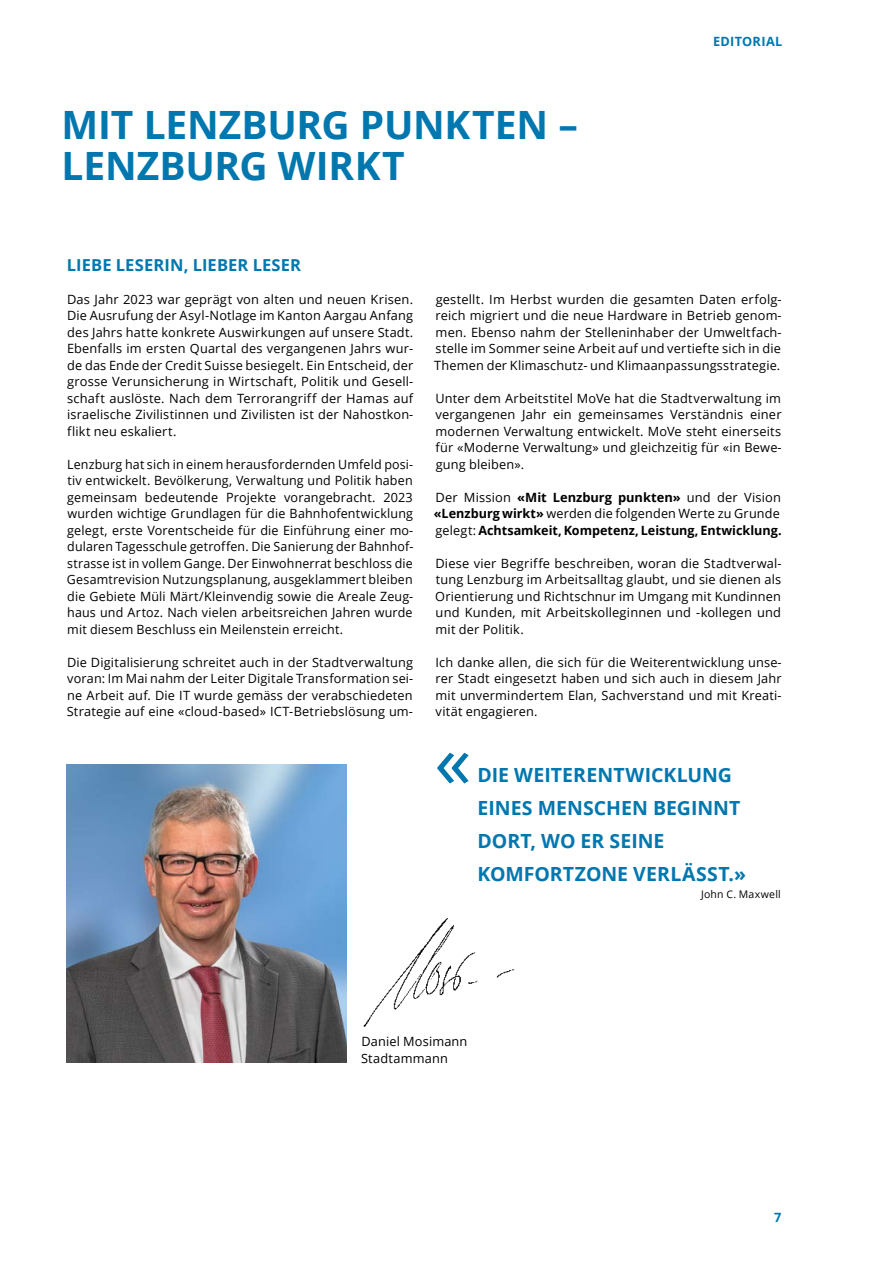
<style>
.page{position:relative;width:893px;height:1263px;background:#fff}
.page>*{position:absolute;margin:0;border:0;box-sizing:border-box;transform-origin:0 0}
.t1{font:75px "Open Sans";color:#0077ae}
.t2{font:700 39px/41.2px "Open Sans";letter-spacing:-.005em;color:#0077ae}
.t3{font:700 19.5px/33px "Open Sans";letter-spacing:.005em;color:#0077ae}
.t4{font:700 16.5px "Open Sans";letter-spacing:.01em;color:#0077ae}
.t5{font:12.75px/16.5px "Open Sans";letter-spacing:.015em;color:#000;text-align:justify}
.t6{font:700 12.75px/16.5px "Open Sans";color:#000}
.t7{font:700 12.75px "Open Sans";color:#0077ae}
.t8{font:10.5px "Open Sans";letter-spacing:.02em;color:#000}
.s1{font-weight:400}
</style>
<div class="page">
<img style="left:363px;top:918px;width:152px;height:109px">
<img style="left:67px;top:765px;width:279px;height:298px">
<h2 class="t2" style="left:62px;top:103px;width:518px">MIT LENZBURG PUNKTEN –<br>LENZBURG WIRKT</h2>
<p class="t7" style="left:713px;top:32px;width:16px">Editorial</p>
<p class="t4" style="left:67px;top:253px;width:236px">LIEBE LESERIN, LIEBER LESER</p>
<p class="t5" style="left:67px;top:290px;width:348px">Das Jahr 2023 war geprägt von alten und neuen Krisen.<br>Die Ausrufung der Asyl-Notlage im Kanton Aargau Anfang des Jahrs hatte konkrete Auswirkungen auf unsere Stadt.<br>Ebenfalls im ersten Quartal des vergangenen Jahrs wur&shy;de das Ende der Credit Suisse besiegelt. Ein Entscheid, der grosse Verunsicherung in Wirtschaft, Politik und Gesell&shy;schaft auslöste. Nach dem Terrorangriff der Hamas auf israelische Zivilistinnen und Zivilisten ist der Nahostkon&shy;flikt neu eskaliert.</p>
<p class="t5" style="left:67px;top:455px;width:348px">Lenzburg hat sich in einem herausfordernden Umfeld posi&shy;tiv entwickelt. Bevölkerung, Verwaltung und Politik haben gemeinsam bedeutende Projekte vorangebracht. 2023 wurden wichtige Grundlagen für die Bahnhofentwicklung gelegt, erste Vorentscheide für die Einführung einer mo&shy;dularen Tagesschule getroffen. Die Sanierung der Bahnhof&shy;strasse ist in vollem Gange. Der Einwohnerrat beschloss die Gesamtrevision Nutzungsplanung, ausgeklammert bleiben die Gebiete Müli Märt/Kleinvendig sowie die Areale Zeug&shy;haus und Artoz. Nach vielen arbeitsreichen Jahren wurde mit diesem Beschluss ein Meilenstein erreicht.</p>
<p class="t5" style="left:67px;top:653px;width:348px">Die Digitalisierung schreitet auch in der Stadtverwaltung voran: Im Mai nahm der Leiter Digitale Transformation sei&shy;ne Arbeit auf. Die IT wurde gemäss der verabschiedeten Strategie auf eine «cloud-based» ICT-Betriebslösung um-</p>
<p class="t5" style="left:434px;top:290px;width:349px">gestellt. Im Herbst wurden die gesamten Daten erfolg&shy;reich migriert und die neue Hardware in Betrieb genom&shy;men. Ebenso nahm der Stelleninhaber der Umweltfach&shy;stelle im Sommer seine Arbeit auf und vertiefte sich in die Themen der Klimaschutz- und Klimaanpassungsstrategie.</p>
<p class="t5" style="left:435px;top:389px;width:348px">Unter dem Arbeitstitel MoVe hat die Stadtverwaltung im vergangenen Jahr ein gemeinsames Verständnis einer modernen Verwaltung entwickelt. MoVe steht einerseits für «Moderne Verwaltung» und gleichzeitig für «in Bewe&shy;gung bleiben».</p>
<p class="t6" style="left:434px;top:488px;width:349px"><span class="s1">Der Mission</span> «Mit Lenzburg punkten» <span class="s1">und der Vision </span>«Lenzburg wirkt» <span class="s1">werden die folgenden Werte zu Grunde gelegt:</span> Achtsamkeit, Kompetenz, Leistung, Entwicklung.</p>
<p class="t5" style="left:435px;top:554px;width:348px">Diese vier Begriffe beschreiben, woran die Stadtverwal&shy;tung Lenzburg im Arbeitsalltag glaubt, und sie dienen als Orientierung und Richtschnur im Umgang mit Kundinnen und Kunden, mit Arbeitskolleginnen und -kollegen und mit der Politik.</p>
<p class="t5" style="left:436px;top:653px;width:348px">Ich danke allen, die sich für die Weiterentwicklung unse&shy;rer Stadt eingesetzt haben und sich auch in diesem Jahr mit unvermindertem Elan, Sachverstand und mit Kreati&shy;vität engagieren.</p>
<h1 class="t1" style="left:434px;top:709px;width:39px">«</h1>
<h3 class="t3" style="left:478px;top:758px;width:270px">DIE WEITERENTWICKLUNG<br>EINES MENSCHEN BEGINNT<br>DORT, WO ER SEINE<br>KOMFORTZONE VERLÄSST.»</h3>
<p class="t8" style="left:701px;top:887px;width:81px">John C. Maxwell</p>
<p class="t5" style="left:361px;top:1033px;width:108px">Daniel Mosimann<br>Stadtammann</p>
<p class="t7" style="left:774px;top:1208px;width:9px">7</p>
</div>
